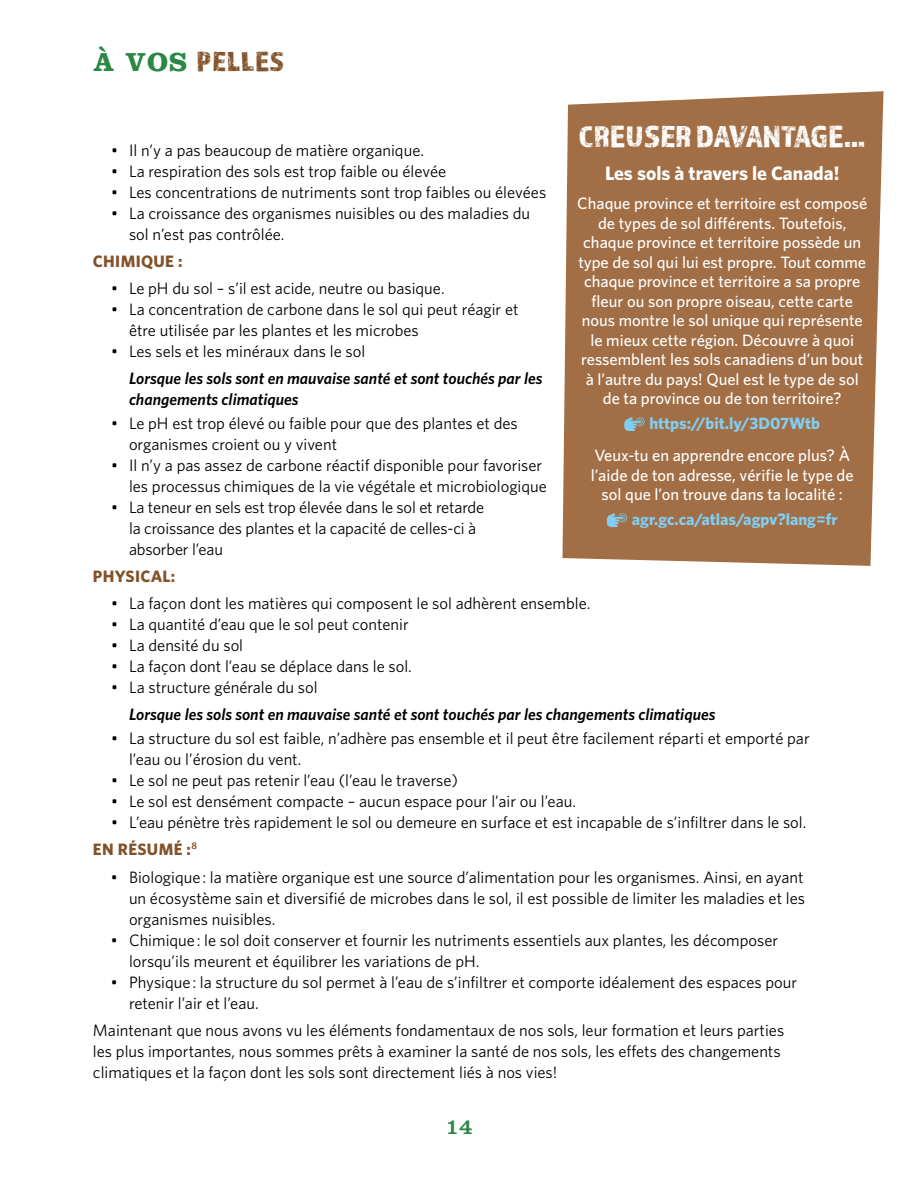
<style>
.page{position:relative;width:918px;height:1188px;background:#fff}
.page>*{position:absolute;margin:0;border:0;box-sizing:border-box;transform-origin:0 0}
.t1{font:31.5px "Almaq Rough";color:#fff}
.t2{font:28.5px "Almaq Rough";letter-spacing:.04em;color:#82522b}
.t3{font:22.5px "Clarendon";color:#2b8844}
.t4{font:700 19.5px "Whitney";color:#fff}
.t5{font:16.5px/21px "Whitney";color:#000}
.t6{font:500 16.5px/19.5px "Whitney";color:#fff;text-align:center}
.t7{font:italic 600 16.5px/21px "Whitney";color:#000}
.t8{font:700 16.5px "Whitney";color:#81cef3}
.t9{font:700 16.5px "Whitney";letter-spacing:.02em;color:#82522b}
.s1{font-family:"Clarendon";font-weight:700;font-size:27px;color:#2b8844}
.s2{font-weight:700;color:#82522b}
</style>
<div class="page">
<div style="left:562px;top:91px;width:321px;height:475px;background:#a16e45"></div>
<svg style="left:624px;top:417px;width:21px;height:14px"></svg>
<svg style="left:607px;top:513px;width:20px;height:14px"></svg>
<h2 class="t2" style="left:94px;top:45px;width:192px"><span class="s1">À VOS</span> PELLES</h2>
<h1 class="t1" style="left:579px;top:118px;width:288px">CREUSER DAVANTAGE…</h1>
<p class="t4" style="left:605px;top:162px;width:236px">Les sols à travers le Canada!</p>
<p class="t6" style="left:577px;top:193px;width:292px">Chaque province et territoire est composé de types de sol différents. Toutefois, chaque province et territoire possède un type de sol qui lui est propre. Tout comme chaque province et territoire a sa propre fleur ou son propre oiseau, cette carte nous montre le sol unique qui représente le mieux cette région. Découvre à quoi ressemblent les sols canadiens d’un bout à l’autre du pays! Quel est le type de sol de ta province ou de ton territoire?</p>
<p class="t8" style="left:649px;top:414px;width:172px">https://bit.ly/3D07Wtb</p>
<p class="t6" style="left:591px;top:445px;width:264px">Veux-tu en apprendre encore plus? À l’aide de ton adresse, vérifie le type de sol que l’on trouve dans ta localité :</p>
<p class="t8" style="left:632px;top:510px;width:207px">agr.gc.ca/atlas/agpv?lang=fr</p>
<p class="t5" style="left:111px;top:139px;width:315px">• Il n’y a pas beaucoup de matière organique.</p>
<p class="t5" style="left:111px;top:160px;width:337px">• La respiration des sols est trop faible ou élevée</p>
<p class="t5" style="left:111px;top:181px;width:437px">• Les concentrations de nutriments sont trop faibles ou élevées</p>
<p class="t5" style="left:129px;top:202px;width:403px;text-indent:-18px">• La croissance des organismes nuisibles ou des maladies du sol n’est pas contrôlée.</p>
<p class="t9" style="left:93px;top:251px;width:91px">CHIMIQUE :</p>
<p class="t5" style="left:111px;top:277px;width:335px">• Le pH du sol – s’il est acide, neutre ou basique.</p>
<p class="t5" style="left:129px;top:298px;width:391px;text-indent:-18px">• La concentration de carbone dans le sol qui peut réagir et être utilisée par les plantes et les microbes</p>
<p class="t5" style="left:111px;top:340px;width:256px">• Les sels et les minéraux dans le sol</p>
<p class="t7" style="left:129px;top:367px;width:415px">Lorsque les sols sont en mauvaise santé et sont touchés par les changements climatiques</p>
<p class="t5" style="left:129px;top:412px;width:390px;text-indent:-18px">• Le pH est trop élevé ou faible pour que des plantes et des organismes croient ou y vivent</p>
<p class="t5" style="left:111px;top:454px;width:437px;text-align:right">• Il n’y a pas assez de carbone réactif disponible pour favoriser les processus chimiques de la vie végétale et microbiologique</p>
<p class="t5" style="left:129px;top:496px;width:357px;text-indent:-18px">• La teneur en sels est trop élevée dans le sol et retarde la croissance des plantes et la capacité de celles-ci à absorber l’eau</p>
<p class="t9" style="left:93px;top:566px;width:84px">PHYSICAL:</p>
<p class="t5" style="left:111px;top:592px;width:481px">• La façon dont les matières qui composent le sol adhèrent ensemble.</p>
<p class="t5" style="left:111px;top:613px;width:299px">• La quantité d’eau que le sol peut contenir</p>
<p class="t5" style="left:111px;top:634px;width:134px">• La densité du sol</p>
<p class="t5" style="left:111px;top:655px;width:302px">• La façon dont l’eau se déplace dans le sol.</p>
<p class="t5" style="left:111px;top:676px;width:208px">• La structure générale du sol</p>
<p class="t7" style="left:129px;top:703px;width:588px">Lorsque les sols sont en mauvaise santé et sont touchés par les changements climatiques</p>
<p class="t5" style="left:129px;top:727px;width:682px;text-indent:-18px">• La structure du sol est faible, n’adhère pas ensemble et il peut être facilement réparti et emporté par l’eau ou l’érosion du vent.</p>
<p class="t5" style="left:111px;top:769px;width:349px">• Le sol ne peut pas retenir l’eau (l’eau le traverse)</p>
<p class="t5" style="left:111px;top:790px;width:467px">• Le sol est densément compacte – aucun espace pour l’air ou l’eau.</p>
<p class="t5" style="left:93px;top:808px;width:715px;line-height:27px;text-indent:18px">• L’eau pénètre très rapidement le sol ou demeure en surface et est incapable de s’infiltrer dans le sol.<br><span class="s2">EN RÉSUMÉ :</span><sup>8</sup></p>
<p class="t5" style="left:129px;top:867px;width:678px;text-align:justify;text-indent:-18px">• Biologique : la matière organique est une source d’alimentation pour les organismes. Ainsi, en ayant un écosystème sain et diversifié de microbes dans le sol, il est possible de limiter les maladies et les organismes nuisibles.</p>
<p class="t5" style="left:129px;top:930px;width:651px;text-indent:-18px">• Chimique : le sol doit conserver et fournir les nutriments essentiels aux plantes, les décomposer lorsqu’ils meurent et équilibrer les variations de pH.</p>
<p class="t5" style="left:129px;top:972px;width:670px;text-indent:-18px">• Physique : la structure du sol permet à l’eau de s’infiltrer et comporte idéalement des espaces pour retenir l’air et l’eau.</p>
<p class="t5" style="left:93px;top:1020px;width:693px">Maintenant que nous avons vu les éléments fondamentaux de nos sols, leur formation et leurs parties les plus importantes, nous sommes prêts à examiner la santé de nos sols, les effets des changements climatiques et la façon dont les sols sont directement liés à nos vies!</p>
<h3 class="t3" style="left:446px;top:1113px;width:29px">14</h3>
</div>
